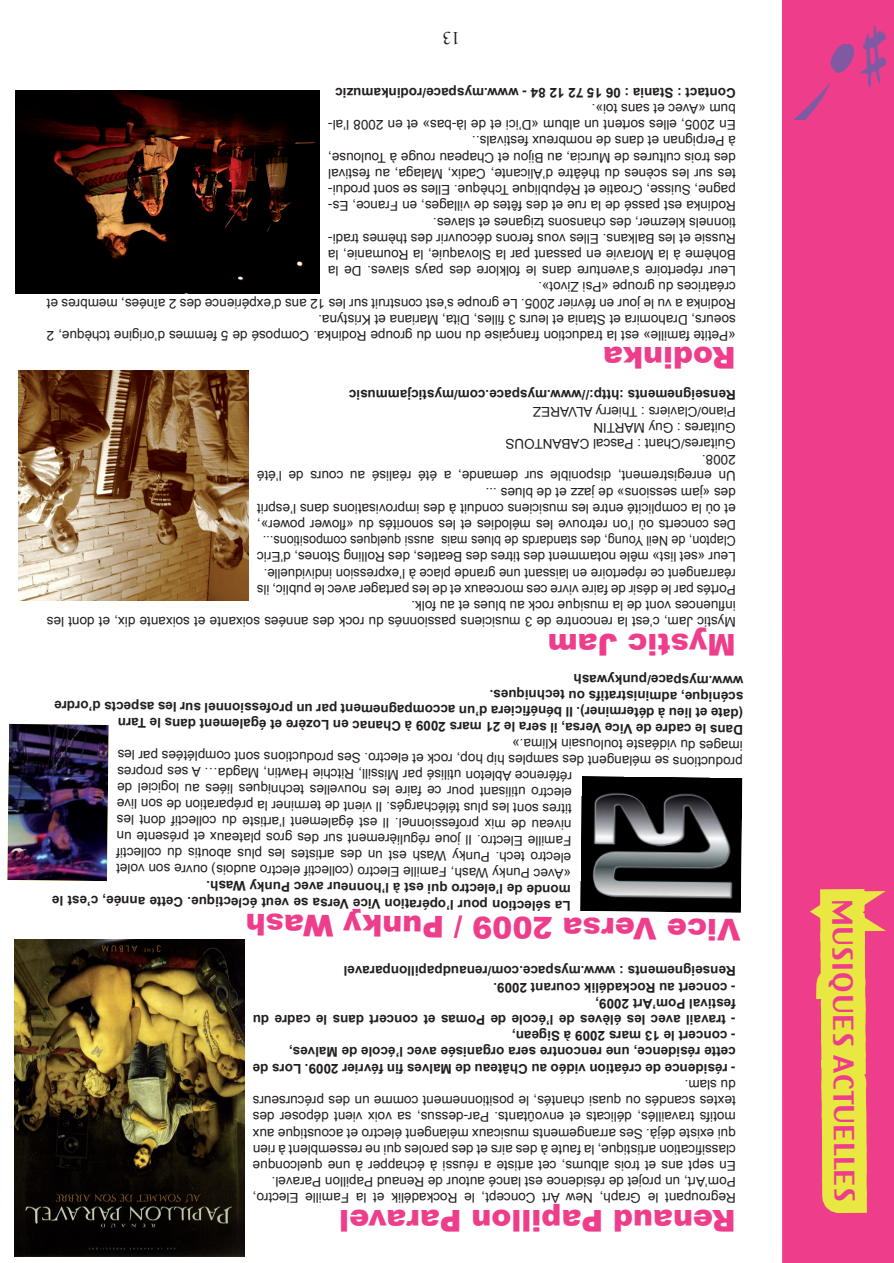
<style>
.page{position:relative;width:894px;height:1263px;background:#fff}
.page>*{position:absolute;margin:0;border:0;box-sizing:border-box;transform-origin:0 0}
.t1{font:900 30px "Arial";color:#ee3d8a}
.t2{font:27px "Virtue";letter-spacing:-.01em;color:#ee3d8c}
.t3{font:18px "Times New Roman";color:#231f20}
.t4{font:13.5px/16.2px "Arial";color:#231f20}
.t5{font:700 13.5px/16.2px "Arial";color:#231f20}
</style>
<div class="page">
<div style="left:781px;top:0;width:112px;height:1262px;background:#ee3d8a"></div>
<svg style="left:793px;top:83px;width:37px;height:38px"></svg>
<svg style="left:860px;top:26px;width:26px;height:61px"></svg>
<svg style="left:830px;top:43px;width:24px;height:30px"></svg>
<svg style="left:810px;top:889px;width:76px;height:324px"></svg>
<img style="left:19px;top:370px;width:229px;height:230px">
<img style="left:16px;top:91px;width:303px;height:202px">
<img style="left:14px;top:939px;width:230px;height:317px">
<img style="left:7px;top:723px;width:102px;height:158px">
<img style="left:580px;top:776px;width:162px;height:136px">
<h3 class="t3" style="left:460px;top:50px;width:17px;rotate:180deg">31</h3>
<p class="t5" style="left:735px;top:100px;width:402px;rotate:-180deg">Contact : Stania : 06 15 72 12 84 - www.myspace/rodinkamuzic</p>
<p class="t4" style="left:735px;top:343px;width:690px;rotate:-180deg">«Petite famille» est la traduction française du nom du groupe Rodinka. Composé de 5 femmes d’origine tchèque, 2 soeurs, Drahomira et Stania et leurs 3 filles, Dita, Mariana et Kristyna.<br>Rodinka a vu le jour en février 2005. Le groupe s’est construit sur les 12 ans d’expérience des 2 aînées, membres et créatrices du groupe «Psi Zivot».<br>Leur répertoire s’aventure dans le folklore des pays slaves. De la<br>Bohème à la Moravie en passant par la Slovaquie, la Roumanie, la<br>Russie et les Balkans. Elles vous ferons découvrir des thèmes tradi-<br>tionnels klezmer, des chansons tziganes et slaves.<br>Rodinka est passé de la rue et des fêtes de villages, en France, Es-<br>pagne, Suisse, Croatie et République Tchèque. Elles se sont produi-<br>tes sur les scènes du théâtre d’Alicante, Cadix, Malaga, au festival<br>des trois cultures de Murcia, au Bijou et Chapeau rouge à Toulouse,<br>à Perpignan et dans de nombreux festivals..<br>En 2005, elles sortent un album «D’ici et de là-bas» et en 2008 l’al-<br>bum «Avec et sans toi».</p>
<h1 class="t1" style="left:735px;top:379px;width:134px;rotate:-180deg">Rodinka</h1>
<p class="t5" style="left:735px;top:403px;width:388px;rotate:-180deg">Renseignements :http://www.myspace.com/mysticjammusic</p>
<p class="t4" style="left:735px;top:630px;width:690px;rotate:-180deg">Mystic Jam, c’est la rencontre de 3 musiciens passionnés du rock des années soixante et soixante dix, et dont les influences vont de la musique rock au blues et au folk.<br>Portés par le désir de faire vivre ces morceaux et de les partager avec le public, ils<br>réarrangent ce répertoire en laissant une grande place à l’expression individuelle.<br>Leur «set list» mêle notamment des titres des Beatles, des Rolling Stones, d’Eric<br>Clapton, de Neil Young, des standards de blues mais aussi quelques compositions...<br>Des concerts où l’on retrouve les mélodies et les sonorités du «flower power»,<br>et où la complicité entre les musiciens conduit à des improvisations dans l’esprit<br>des «jam sessions» de jazz et de blues ...<br>Un enregistrement, disponible sur demande, a été réalisé au cours de l’été<br>2008.<br>Guitares/Chant : Pascal CABANTOUS<br>Guitares : Guy MARTIN<br>Piano/Claviers : Thierry ALVAREZ</p>
<h1 class="t1" style="left:735px;top:666px;width:189px;rotate:-180deg">Mystic Jam</h1>
<p class="t5" style="left:743px;top:705px;width:255px;rotate:-179deg">scénique, administratifs ou techniques. www.myspace/punkywash</p>
<p class="t5" style="left:742px;top:739px;width:690px;rotate:-179deg">Dans le cadre de Vice Versa, il sera le 21 mars 2009 à Chanac en Lozère et également dans le Tarn<br>(date et lieu à déterminer). Il bénéfi ciera d’un accompagnement par un professionnel sur les aspects d’ordre</p>
<p class="t4" style="left:742px;top:754px;width:232px;rotate:-179deg">images du vidéaste toulousain Klima.»</p>
<p class="t4" style="left:742px;top:772px;width:626px;rotate:-179deg">productions se mélangent des samples hip hop, rock et electro. Ses productions sont complétées par les</p>
<p class="t4" style="left:572px;top:785px;width:456px;rotate:-179deg">référence Ableton utilisé par Missill, Ritchie Hawtin, Magda… A ses propres</p>
<p class="t4" style="left:571px;top:801px;width:456px;rotate:-179deg">electro utilisant pour ce faire les nouvelles techniques liées au logiciel de</p>
<p class="t4" style="left:571px;top:818px;width:456px;rotate:-179deg">titres sont les plus téléchargés. Il vient de terminer la préparation de son live</p>
<p class="t4" style="left:571px;top:834px;width:456px;rotate:-179deg">niveau de mix professionnel. Il est également l’artiste du collectif dont les</p>
<p class="t4" style="left:571px;top:850px;width:456px;rotate:-179deg">Famille Electro. Il joue régulièrement sur des gros plateaux et présente un</p>
<p class="t4" style="left:571px;top:866px;width:456px;rotate:-179deg">electro tech. Punky Wash est un des artistes les plus aboutis du collectif</p>
<p class="t4" style="left:570px;top:882px;width:456px;rotate:-179deg">«Avec Punky Wash, Famille Electro (collectif electro audois) ouvre son volet</p>
<p class="t5" style="left:570px;top:915px;width:520px;line-height:16.6px;rotate:-179deg">La sélection pour l’opération Vice Versa se veut éclectique. Cette année, c’est le monde de l’electro qui est à l’honneur avec Punky Wash.</p>
<h1 class="t1" style="left:740px;top:953px;width:496px;rotate:-179deg">Vice Versa 2009 / Punky Wash</h1>
<p class="t5" style="left:735px;top:994px;width:393px;rotate:-180deg">- concert au Rockadélik courant 2009.<br>Renseignements : www.myspace.com/renaudpapillonparavel</p>
<p class="t5" style="left:735px;top:1027px;width:484px;rotate:-180deg">- travail avec les élèves de l’école de Pomas et concert dans le cadre du festival Pom’Art 2009,</p>
<p class="t5" style="left:735px;top:1043px;width:225px;rotate:-180deg">- concert le 13 mars 2009 à Sigean,</p>
<p class="t5" style="left:735px;top:1075px;width:484px;rotate:-180deg">- résidence de création vidéo au Château de Malves fin février 2009. Lors de cette résidence, une rencontre sera organisée avec l’école de Malves,</p>
<p class="t4" style="left:735px;top:1205px;width:484px;rotate:-180deg">Regroupant le Graph, New Art Concept, le Rockadélik et la Famille Electro, Pom’Art, un projet de résidence est lancé autour de Renaud Papillon Paravel.<br>En sept ans et trois albums, cet artiste a réussi à échapper à une quelconque classification artistique, la faute à des airs et des paroles qui ne ressemblent à rien qui existe déjà. Ses arrangements musicaux mélangent électro et acoustique aux motifs travaillés, délicats et envoûtants. Par-dessus, sa voix vient déposer des textes scandés ou quasi chantés, le positionnement comme un des précurseurs du slam.</p>
<h1 class="t1" style="left:735px;top:1241px;width:398px;rotate:-180deg">Renaud Papillon Paravel</h1>
<h2 class="t2" style="left:861px;top:898px;width:306px;rotate:90deg">MUSIQUES ACTUELLES</h2>
</div>
